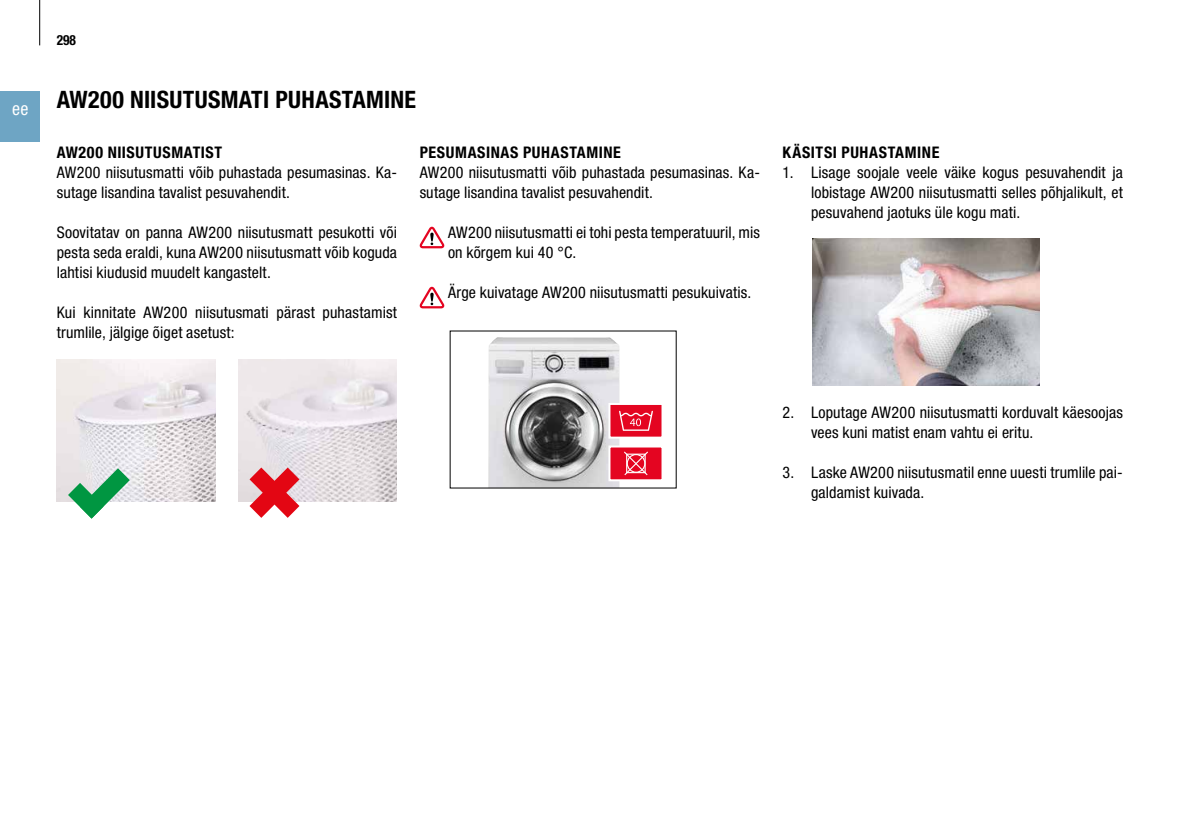
<style>
.page{position:relative;width:1191px;height:840px;background:#fff}
.page>*{position:absolute;margin:0;border:0;box-sizing:border-box;transform-origin:0 0}
.t1{font:700 condensed 24px "Helvetica Neue LTW1 G";letter-spacing:.015em;color:#000}
.t2{font:condensed 18px "Helvetica Neue LTW1 G";color:#fff}
.t3{font:condensed 16px/20px "Helvetica Neue LTW1 G";letter-spacing:.01em;color:#000}
.t4{font:700 condensed 16px "Helvetica Neue LTW1 G";letter-spacing:.04em;color:#000}
.t5{font:700 condensed 14px "Helvetica Neue LTW1 G";color:#000;scale:.96 1}
</style>
<div class="page">
<div style="left:0;top:91px;width:40px;height:51px;background:#6ea5c4"></div>
<hr style="left:39px;top:0;width:1px;height:45px;background:#000">
<svg style="left:420px;top:226px;width:24px;height:22px"></svg>
<svg style="left:420px;top:286px;width:24px;height:22px"></svg>
<img style="left:812px;top:239px;width:227px;height:146px">
<img style="left:57px;top:359px;width:158px;height:142px">
<svg style="left:68px;top:468px;width:62px;height:50px"></svg>
<img style="left:238px;top:359px;width:159px;height:142px">
<svg style="left:249px;top:467px;width:50px;height:50px;background:#e65d66"></svg>
<img style="left:488px;top:337px;width:132px;height:149px">
<svg style="left:607px;top:402px;width:55px;height:80px"></svg>
<p class="t2" style="left:12px;top:98px;width:18px">ee</p>
<p class="t5" style="left:57px;top:32px;width:21px">298</p>
<h1 class="t1" style="left:57px;top:85px;width:361px">AW200 NIISUTUSMATI PUHASTAMINE</h1>
<p class="t4" style="left:57px;top:142px;width:167px">AW200 NIISUTUSMATIST</p>
<p class="t3" style="left:57px;top:162px;width:342px">AW200 niisutusmatti võib puhastada pesumasinas. Ka&shy;sutage lisandina tavalist pesuvahendit.</p>
<p class="t3" style="left:57px;top:222px;width:342px;text-align:justify">Soovitatav on panna AW200 niisutusmatt pesukotti või pesta seda eraldi, kuna AW200 niisutusmatt võib koguda lahtisi kiudusid muudelt kangastelt.</p>
<p class="t3" style="left:57px;top:302px;width:342px">Kui kinnitate AW200 niisutusmati pärast puhastamist trumlile, jälgige õiget asetust:</p>
<p class="t4" style="left:420px;top:142px;width:203px">PESUMASINAS PUHASTAMINE</p>
<p class="t3" style="left:420px;top:162px;width:342px">AW200 niisutusmatti võib puhastada pesumasinas. Ka&shy;sutage lisandina tavalist pesuvahendit.</p>
<p class="t3" style="left:448px;top:222px;width:313px">AW200 niisutusmatti ei tohi pesta temperatuuril, mis on kõrgem kui 40 °C.</p>
<p class="t3" style="left:448px;top:282px;width:305px">Ärge kuivatage AW200 niisutusmatti pesukuivatis.</p>
<p class="t4" style="left:782px;top:142px;width:158px">KÄSITSI PUHASTAMINE</p>
<p class="t3" style="left:811px;top:162px;width:313px;text-align:justify;text-indent:-28px">1. Lisage soojale veele väike kogus pesuvahendit ja lobistage AW200 niisutusmatti selles põhjalikult, et pesuvahend jaotuks üle kogu mati.</p>
<p class="t3" style="left:811px;top:402px;width:313px;text-indent:-28px">2. Loputage AW200 niisutusmatti korduvalt käesoojas vees kuni matist enam vahtu ei eritu.</p>
<p class="t3" style="left:811px;top:462px;width:313px;text-indent:-28px">3. Laske AW200 niisutusmatil enne uuesti trumlile pai&shy;galdamist kuivada.</p>
</div>
